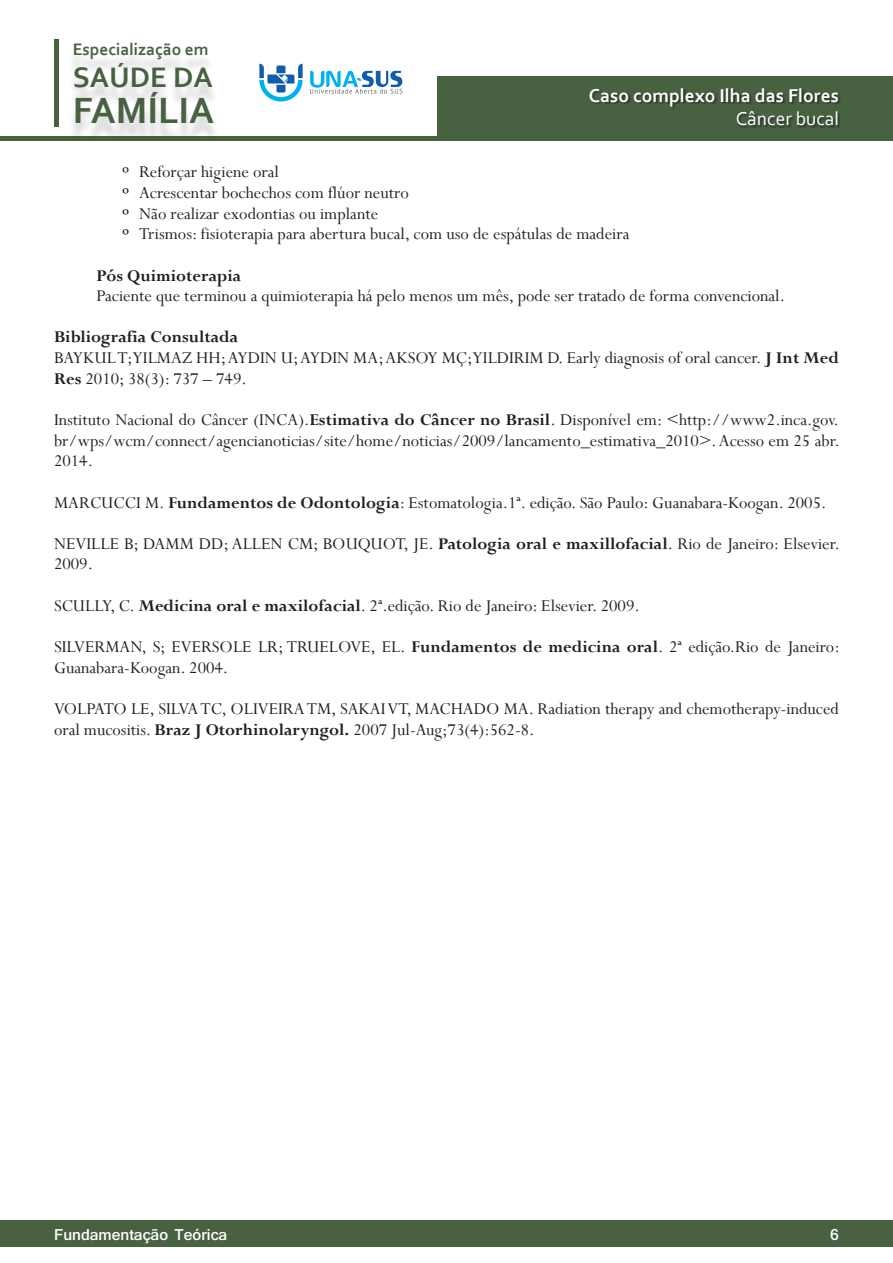
<style>
.page{position:relative;width:893px;height:1263px;background:#fff}
.page>*{position:absolute;margin:0;border:0;box-sizing:border-box;transform-origin:0 0}
.t1{font:700 38.25px "Corbel";color:#486141}
.t2{font:700 29.55px "Corbel";color:#486141}
.t3{font:700 19.5px "Corbel";color:#fff}
.t4{font:19.5px "Corbel";color:#fff}
.Referencia_Bibliogra{font:18.3px/20.7px "Perpetua";color:#231f20}
.Sub_intens{font:18.3px "Perpetua";color:#231f20}
.Paragrafo_basico{font:18.3px "Perpetua";color:#231f20}
.Sub-Paragrafo_bold{font:700 18.3px "Perpetua";color:#231f20}
.Sub-sub_paragrafo{font:700 18.3px "Perpetua";color:#231f20}
.t5{font:700 17.4px "Corbel";color:#486141}
.t6{font:700 16.5px "Shruti";color:#fff}
.s1{font-family:"Adobe Garamond Pro"}
.s2{font-weight:700}
</style>
<div class="page">
<hr style="left:0;top:136px;width:893px;height:4px;background:#486141">
<div style="left:438px;top:77px;width:455px;height:63px;background:#486141"></div>
<div style="left:0;top:1220px;width:893px;height:27px;background:#486141"></div>
<div style="left:589px;top:88px;width:252px;height:40px;background:#231f20;opacity:.75"></div>
<div style="left:54px;top:39px;width:5px;height:87px;background:#486141"></div>
<div style="left:67px;top:49px;width:153px;height:94px;background:#231f20;opacity:.2"></div>
<svg style="left:259px;top:64px;width:44px;height:38px"></svg>
<svg style="left:310px;top:71px;width:92px;height:23px"></svg>
<p class="t5" style="left:73px;top:38px;width:137px">Especialização em</p>
<h2 class="t2" style="left:73px;top:58px;width:142px">SAÚDE DA</h2>
<h1 class="t1" style="left:73px;top:87px;width:143px">FAMÍLIA</h1>
<p class="t3" style="left:589px;top:84px;width:252px">Caso complexo Ilha das Flores</p>
<p class="t4" style="left:736px;top:107px;width:105px">Câncer bucal</p>
<p class="Sub_intens" style="left:122px;top:161px;width:158px"><span class="s1">º</span> Reforçar higiene oral</p>
<p class="Sub_intens" style="left:122px;top:181px;width:288px"><span class="s1">º</span> Acrescentar bochechos com flúor neutro</p>
<p class="Sub_intens" style="left:122px;top:202px;width:258px"><span class="s1">º</span> Não realizar exodontias ou implante</p>
<p class="Sub_intens" style="left:122px;top:222px;width:509px"><span class="s1">º</span> Trismos: fisioterapia para abertura bucal, com uso de espátulas de madeira</p>
<p class="Sub-sub_paragrafo" style="left:97px;top:264px;width:146px">Pós Quimioterapia</p>
<p class="Paragrafo_basico" style="left:97px;top:284px;width:690px">Paciente que terminou a quimioterapia há pelo menos um mês, pode ser tratado de forma convencional.</p>
<p class="Sub-Paragrafo_bold" style="left:54px;top:326px;width:186px">Bibliografia Consultada</p>
<p class="Referencia_Bibliogra" style="left:54px;top:347px;width:786px">BAYKUL T; YILMAZ HH; AYDIN U; AYDIN MA; AKSOY MÇ; YILDIRIM D. Early diagnosis of oral cancer. <span class="s2">J Int Med<br>Res</span> 2010; 38(3): 737 – 749.</p>
<p class="Referencia_Bibliogra" style="left:54px;top:409px;width:787px;text-align:justify">Instituto Nacional do Câncer (INCA).<span class="s2">Estimativa do Câncer no Brasil</span>. Disponível em: &lt;http://www2.inca.gov. br/wps/wcm/connect/agencianoticias/site/home/noticias/2009/lancamento_estimativa_2010&gt;. Acesso em 25 abr.<br>2014.</p>
<p class="Referencia_Bibliogra" style="left:54px;top:492px;width:774px">MARCUCCI M. <span class="s2">Fundamentos de Odontologia</span>: Estomatologia.1ª. edição. São Paulo: Guanabara-Koogan. 2005.</p>
<p class="Referencia_Bibliogra" style="left:54px;top:533px;width:787px">NEVILLE B; DAMM DD; ALLEN CM; BOUQUOT, JE. <span class="s2">Patologia oral e maxillofacial</span>. Rio de Janeiro: Elsevier.<br>2009.</p>
<p class="Referencia_Bibliogra" style="left:54px;top:595px;width:587px">SCULLY, C. <span class="s2">Medicina oral e maxilofacial</span>. 2ª.edição. Rio de Janeiro: Elsevier. 2009.</p>
<p class="Referencia_Bibliogra" style="left:54px;top:636px;width:787px">SILVERMAN, S; EVERSOLE LR; TRUELOVE, EL. <span class="s2">Fundamentos de medicina oral</span>. 2ª edição.Rio de Janeiro:<br>Guanabara-Koogan. 2004.</p>
<p class="Referencia_Bibliogra" style="left:54px;top:698px;width:786px">VOLPATO LE, SILVA TC, OLIVEIRA TM, SAKAI VT, MACHADO MA. Radiation therapy and chemotherapy-induced oral mucositis. <span class="s2">Braz J Otorhinolaryngol.</span> 2007 Jul-Aug;73(4):562-8.</p>
<p class="t6" style="left:54px;top:1225px;width:175px">Fundamentação Teórica</p>
<p class="t6" style="left:830px;top:1225px;width:10px">6</p>
</div>
